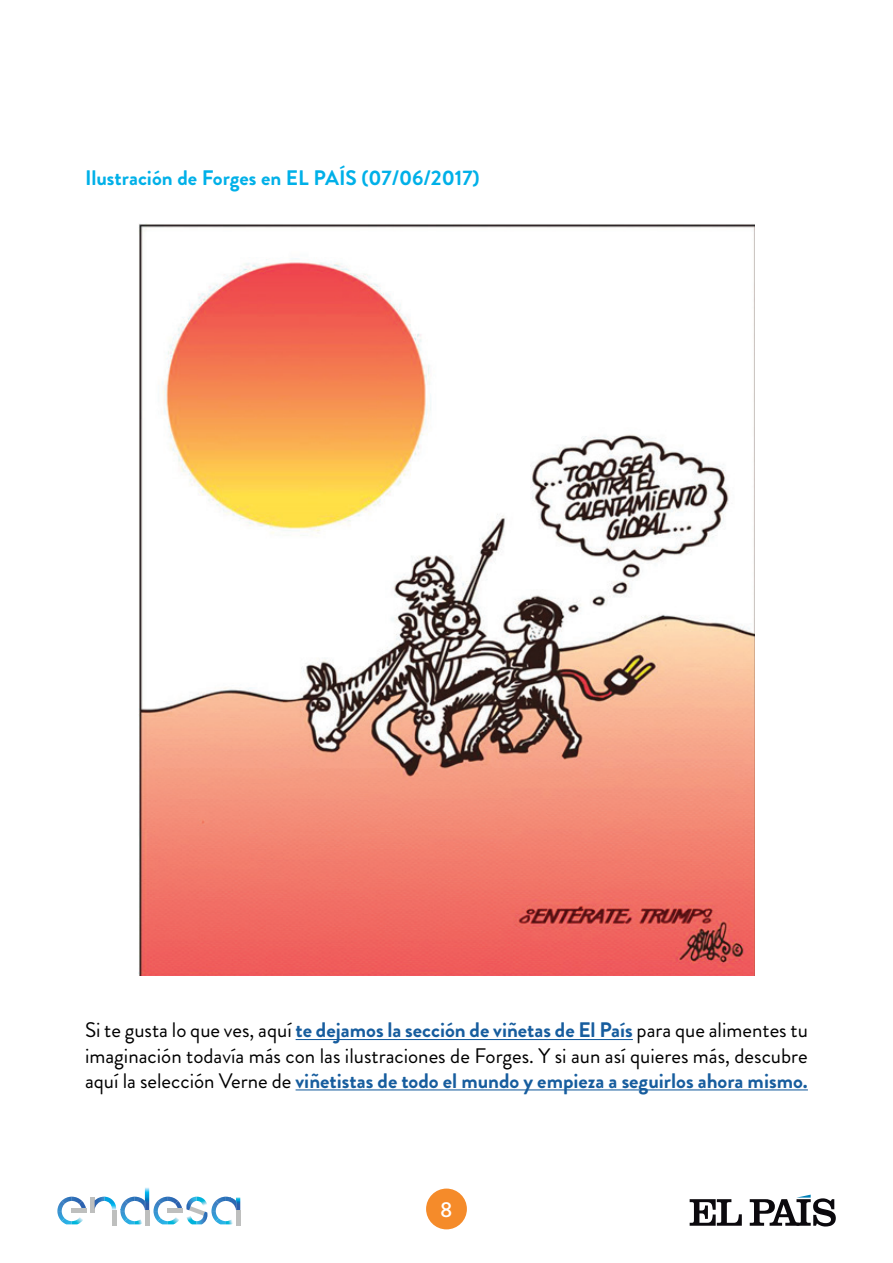
<style>
.page{position:relative;width:893px;height:1263px;background:#fff}
.page>*{position:absolute;margin:0;border:0;box-sizing:border-box;transform-origin:0 0}
.t1{font:500 21.6px "Brandon Grotesque";color:#fff}
.t2{font:21px/25.2px "Brandon Grotesque";color:#000;text-align:justify}
.t3{font:700 21px "Brandon Grotesque";color:#00b0e8}
.s1{font-weight:700;color:#175d9e}
</style>
<div class="page">
<svg style="left:690px;top:1199px;width:52px;height:27px"></svg>
<svg style="left:750px;top:1194px;width:86px;height:32px"></svg>
<div style="left:90px;top:1198px;width:5px;height:15px;background:#bebfbe"></div>
<hr style="left:112px;top:1210px;width:4px;height:15px;background:#bebfbe">
<hr style="left:236px;top:1210px;width:4px;height:15px;background:#bebfbe">
<svg style="left:57px;top:1197px;width:29px;height:27px"></svg>
<div style="left:71px;top:1208px;width:15px;height:5px;background:#bebfbe"></div>
<svg style="left:153px;top:1197px;width:87px;height:27px"></svg>
<div style="left:167px;top:1208px;width:15px;height:5px;background:#bebfbe"></div>
<hr style="left:145px;top:1210px;width:4px;height:15px;background:#bebfbe">
<img style="left:145px;top:1187px;width:4px;height:23px">
<svg style="left:95px;top:1197px;width:51px;height:27px"></svg>
<div style="left:426px;top:1188px;width:41px;height:41px;background:#f58b2a;border-radius:50%"></div>
<img style="left:139px;top:224px;width:616px;height:752px">
<hr style="left:296px;top:1039px;width:337px;height:1px;background:#175d9e">
<hr style="left:296px;top:1089px;width:512px;height:1px;background:#175d9e">
<p class="t3" style="left:85px;top:163px;width:396px">Ilustración de Forges en EL PAÍS (07/06/2017)</p>
<p class="t2" style="left:85px;top:1018px;width:724px">Si te gusta lo que ves, aquí <span class="s1">te dejamos la sección de viñetas de El País</span> para que alimentes tu imaginación todavía más con las ilustraciones de Forges. Y si aun así quieres más, descubre aquí la selección Verne de <span class="s1">viñetistas de todo el mundo y empieza a seguirlos ahora mismo.</span></p>
<p class="t1" style="left:440px;top:1194px;width:14px">8</p>
</div>
